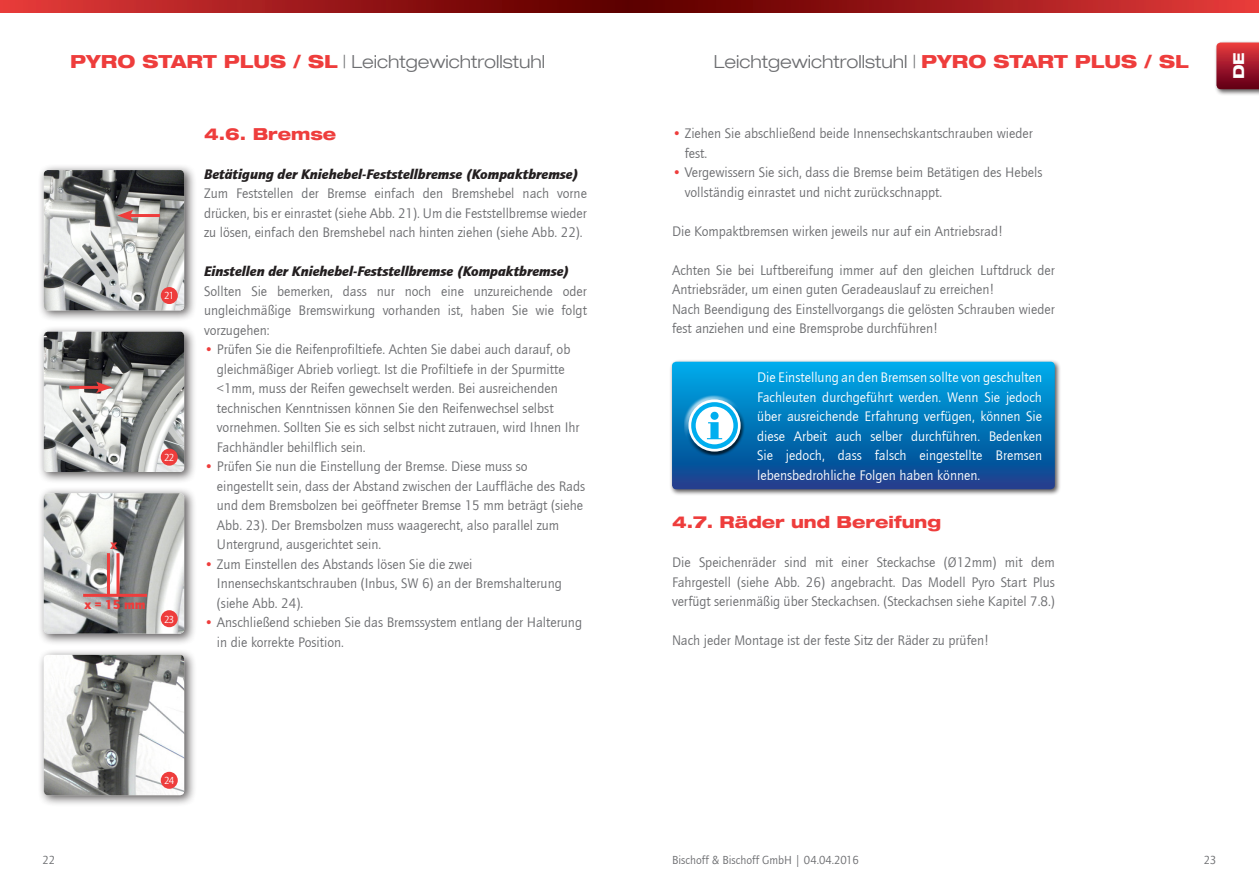
<style>
.page{position:relative;width:1259px;height:893px;background:#fff}
.page>*{position:absolute;margin:0;border:0;box-sizing:border-box;transform-origin:0 0}
.t1{font:300 18px "Helve Neu Lig Ext";color:#6c6d70}
.t2{font:800 16.5px "Helve Neu Hea Ext";color:#ee3d3c}
.t3{font:800 15px "Helve Neu Hea Ext";color:#fff}
.t4{font:14.25px/19.5px "Quay Sans";color:#6c6d70}
.t5{font:14.25px/19.5px "Quay Sans";color:#fff;text-align:justify}
.t6{font:italic 900 14.25px "Quay Sans";color:#231f20}
.t7{font:900 13.5px "Quay Sans";color:#ee3d3c}
.t8{font:12px "Quay Sans";color:#6c6d70}
.t9{font:10.5px "Quay Sans";letter-spacing:-.1em;color:#fff}
.s1{font-family:"Helve Neu Hea Ext";font-weight:800;color:#ee3d3c}
.s2{color:#ee3d3c}
</style>
<div class="page">
<svg style="left:0;top:0;width:629px;height:12px;background:#9e1a1a"></svg>
<svg style="left:629px;top:0;width:630px;height:12px;background:#9e1a1a"></svg>
<div style="left:1213px;top:40px;width:46px;height:56px;background:#231f20;opacity:.75"></div>
<svg style="left:1216px;top:43px;width:43px;height:46px;background:#a31c2c"></svg>
<div style="left:669px;top:359px;width:392px;height:137px;background:#231f20;opacity:.75"></div>
<svg style="left:672px;top:362px;width:382px;height:127px;background:#0575b9"></svg>
<div style="left:684px;top:395px;width:56px;height:44px;background:#fff;opacity:.75"></div>
<div style="left:688px;top:408px;width:57px;height:48px;background:#231f20;opacity:.75"></div>
<svg style="left:688px;top:399px;width:52px;height:53px"></svg>
<div style="left:691px;top:402px;width:47px;height:47px;border:4px solid #00aeef;border-radius:50%"></div>
<svg style="left:707px;top:422px;width:15px;height:17px"></svg>
<div style="left:710px;top:412px;width:8px;height:8px;background:#00aeef;border-radius:50%"></div>
<div style="left:38px;top:164px;width:158px;height:158px;background:#231f20;opacity:.75"></div>
<img style="left:44px;top:170px;width:140px;height:140px">
<div style="left:38px;top:325px;width:158px;height:159px;background:#231f20;opacity:.75"></div>
<img style="left:44px;top:332px;width:140px;height:140px">
<div style="left:161px;top:287px;width:17px;height:17px;background:#ee3d3c;border-radius:50%"></div>
<div style="left:161px;top:449px;width:17px;height:17px;background:#ee3d3c;border-radius:50%"></div>
<div style="left:38px;top:487px;width:158px;height:158px;background:#231f20;opacity:.75"></div>
<img style="left:44px;top:493px;width:140px;height:141px">
<div style="left:38px;top:649px;width:158px;height:158px;background:#231f20;opacity:.75"></div>
<img style="left:44px;top:655px;width:140px;height:140px">
<div style="left:161px;top:610px;width:17px;height:17px;background:#ee3d3c;border-radius:50%"></div>
<div style="left:161px;top:772px;width:17px;height:17px;background:#ee3d3c;border-radius:50%"></div>
<hr style="left:107px;top:553px;width:3px;height:42px;background:#ee3d3c">
<hr style="left:83px;top:594px;width:64px;height:3px;background:#ee3d3c">
<hr style="left:128px;top:214px;width:32px;height:3px;background:#ee3d3c">
<svg style="left:117px;top:210px;width:16px;height:11px"></svg>
<hr style="left:69px;top:386px;width:33px;height:3px;background:#ee3d3c">
<svg style="left:96px;top:382px;width:16px;height:11px"></svg>
<hr style="left:116px;top:553px;width:3px;height:42px;background:#ee3d3c">
<p class="t1" style="left:70px;top:50px;width:476px"><span class="s1">PYRO START PLUS / SL</span> | Leichtgewichtrollstuhl</p>
<p class="t1" style="left:714px;top:50px;width:476px">Leichtgewichtrollstuhl | <span class="s1">PYRO START PLUS / SL</span></p>
<p class="t9" style="left:164px;top:290px;width:12px">21</p>
<p class="t9" style="left:164px;top:452px;width:12px">22</p>
<p class="t7" style="left:110px;top:537px;width:8px">x</p>
<p class="t7" style="left:84px;top:597px;width:63px">x = 15 mm</p>
<p class="t9" style="left:164px;top:613px;width:12px">23</p>
<p class="t2" style="left:204px;top:123px;width:134px">4.6. Bremse</p>
<p class="t6" style="left:204px;top:165px;width:376px">Betätigung der Kniehebel-Feststellbremse (Kompaktbremse)</p>
<p class="t4" style="left:204px;top:184px;width:384px;text-align:justify">Zum Feststellen der Bremse einfach den Bremshebel nach vorne drücken, bis er einrastet (siehe Abb. 21). Um die Feststellbremse wieder zu lösen, einfach den Bremshebel nach hinten ziehen (siehe Abb. 22).</p>
<p class="t6" style="left:204px;top:263px;width:367px">Einstellen der Kniehebel-Feststellbremse (Kompaktbremse)</p>
<p class="t4" style="left:204px;top:281px;width:384px;text-align:justify">Sollten Sie bemerken, dass nur noch eine unzureichende oder ungleichmäßige Bremswirkung vorhanden ist, haben Sie wie folgt vorzugehen:</p>
<p class="t4" style="left:217px;top:340px;width:364px;text-indent:-13px"><span class="s2">•</span> Prüfen Sie die Reifenprofiltiefe. Achten Sie dabei auch darauf, ob gleichmäßiger Abrieb vorliegt. Ist die Profiltiefe in der Spurmitte &lt;1mm, muss der Reifen gewechselt werden. Bei ausreichenden technischen Kenntnissen können Sie den Reifenwechsel selbst vornehmen. Sollten Sie es sich selbst nicht zutrauen, wird Ihnen Ihr Fachhändler behilflich sein.</p>
<p class="t4" style="left:217px;top:457px;width:370px;text-indent:-13px"><span class="s2">•</span> Prüfen Sie nun die Einstellung der Bremse. Diese muss so eingestellt sein, dass der Abstand zwischen der Lauffläche des Rads und dem Bremsbolzen bei geöffneter Bremse 15 mm beträgt (siehe Abb. 23). Der Bremsbolzen muss waagerecht, also parallel zum Untergrund, ausgerichtet sein.</p>
<p class="t4" style="left:217px;top:554px;width:346px;text-indent:-13px"><span class="s2">•</span> Zum Einstellen des Abstands lösen Sie die zwei<br>Innensechskantschrauben (Inbus, SW 6) an der Bremshalterung (siehe Abb. 24).</p>
<p class="t4" style="left:217px;top:613px;width:367px;text-indent:-13px"><span class="s2">•</span> Anschließend schieben Sie das Bremssystem entlang der Halterung in die korrekte Position.</p>
<p class="t4" style="left:685px;top:124px;width:350px;text-indent:-13px"><span class="s2">•</span> Ziehen Sie abschließend beide Innensechskantschrauben wieder fest.</p>
<p class="t4" style="left:685px;top:163px;width:359px;text-indent:-13px"><span class="s2">•</span> Vergewissern Sie sich, dass die Bremse beim Betätigen des Hebels vollständig einrastet und nicht zurückschnappt.</p>
<p class="t4" style="left:672px;top:222px;width:333px">Die Kompaktbremsen wirken jeweils nur auf ein Antriebsrad!</p>
<p class="t4" style="left:672px;top:261px;width:384px">Achten Sie bei Luftbereifung immer auf den gleichen Luftdruck der Antriebsräder, um einen guten Geradeauslauf zu erreichen!<br>Nach Beendigung des Einstellvorgangs die gelösten Schrauben wieder fest anziehen und eine Bremsprobe durchführen!</p>
<p class="t5" style="left:757px;top:368px;width:286px">Die Einstellung an den Bremsen sollte von geschulten Fachleuten durchgeführt werden. Wenn Sie jedoch über ausreichende Erfahrung verfügen, können Sie diese Arbeit auch selber durchführen. Bedenken Sie jedoch, dass falsch eingestellte Bremsen lebensbedrohliche Folgen haben können.</p>
<p class="t2" style="left:672px;top:512px;width:270px">4.7. Räder und Bereifung</p>
<p class="t4" style="left:672px;top:553px;width:384px;text-align:justify">Die Speichenräder sind mit einer Steckachse (Ø12mm) mit dem Fahrgestell (siehe Abb. 26) angebracht. Das Modell Pyro Start Plus verfügt serienmäßig über Steckachsen. (Steckachsen siehe Kapitel 7.8.)</p>
<p class="t4" style="left:672px;top:631px;width:319px">Nach jeder Montage ist der feste Sitz der Räder zu prüfen!</p>
<p class="t3" style="left:1229px;top:79px;width:28px;rotate:-90deg">DE</p>
<p class="t9" style="left:164px;top:775px;width:12px">24</p>
<p class="t8" style="left:672px;top:853px;width:188px">Bischoff &amp; Bischoff GmbH | 04.04.2016</p>
<p class="t8" style="left:43px;top:853px;width:14px">22</p>
<p class="t8" style="left:1203px;top:853px;width:14px">23</p>
</div>
